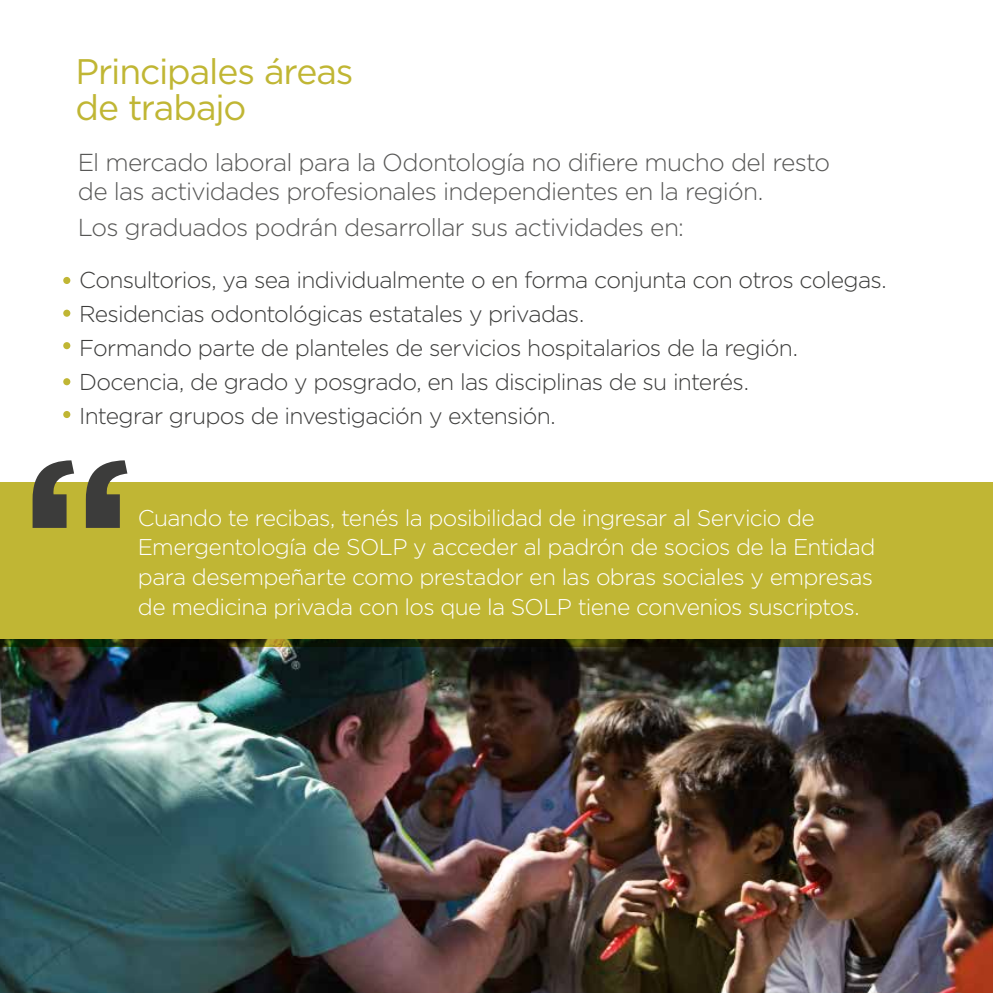
<style>
.page{position:relative;width:993px;height:993px;background:#fff}
.page>*{position:absolute;margin:0;border:0;box-sizing:border-box;transform-origin:0 0}
.t1{font:35.52px/35.5px "Gotham";letter-spacing:-.03em;color:#c0b634}
.t2{font:300 24.5px/29.4px "Gotham";letter-spacing:-.03em;color:#575756}
.t3{font:300 22.93px/34.1px "Gotham";letter-spacing:-.03em;color:#3c3c3b}
.t4{font:300 22.75px/29.8px "Gotham";letter-spacing:-.03em;color:#fff}
</style>
<div class="page">
<div style="left:0;top:482px;width:992px;height:164px;background:#c0b634"></div>
<img style="left:0;top:639px;width:992px;height:353px">
<div style="left:63px;top:277px;width:7px;height:7px;background:#c0b634;border-radius:50%"></div>
<div style="left:63px;top:309px;width:7px;height:7px;background:#c0b634;border-radius:50%"></div>
<div style="left:63px;top:342px;width:7px;height:7px;background:#c0b634;border-radius:50%"></div>
<div style="left:63px;top:378px;width:7px;height:7px;background:#c0b634;border-radius:50%"></div>
<div style="left:63px;top:411px;width:7px;height:7px;background:#c0b634;border-radius:50%"></div>
<svg style="left:33px;top:460px;width:94px;height:67px"></svg>
<h1 class="t1" style="left:76px;top:53px;width:279px">Principales áreas de trabajo</h1>
<p class="t2" style="left:78px;top:147px;width:753px">El mercado laboral para la Odontología no difiere mucho del resto de las actividades profesionales independientes en la región.</p>
<p class="t2" style="left:78px;top:213px;width:607px">Los graduados podrán desarrollar sus actividades en:</p>
<p class="t3" style="left:79px;top:262px;width:809px">Consultorios, ya sea individualmente o en forma conjunta con otros colegas.<br>Residencias odontológicas estatales y privadas.<br>Formando parte de planteles de servicios hospitalarios de la región.<br>Docencia, de grado y posgrado, en las disciplinas de su interés.<br>Integrar grupos de investigación y extensión.</p>
<p class="t4" style="left:138px;top:502px;width:738px">Cuando te recibas, tenés la posibilidad de ingresar al Servicio de Emergentología de SOLP y acceder al padrón de socios de la Entidad para desempeñarte como prestador en las obras sociales y empresas de medicina privada con los que la SOLP tiene convenios suscriptos.</p>
</div>
